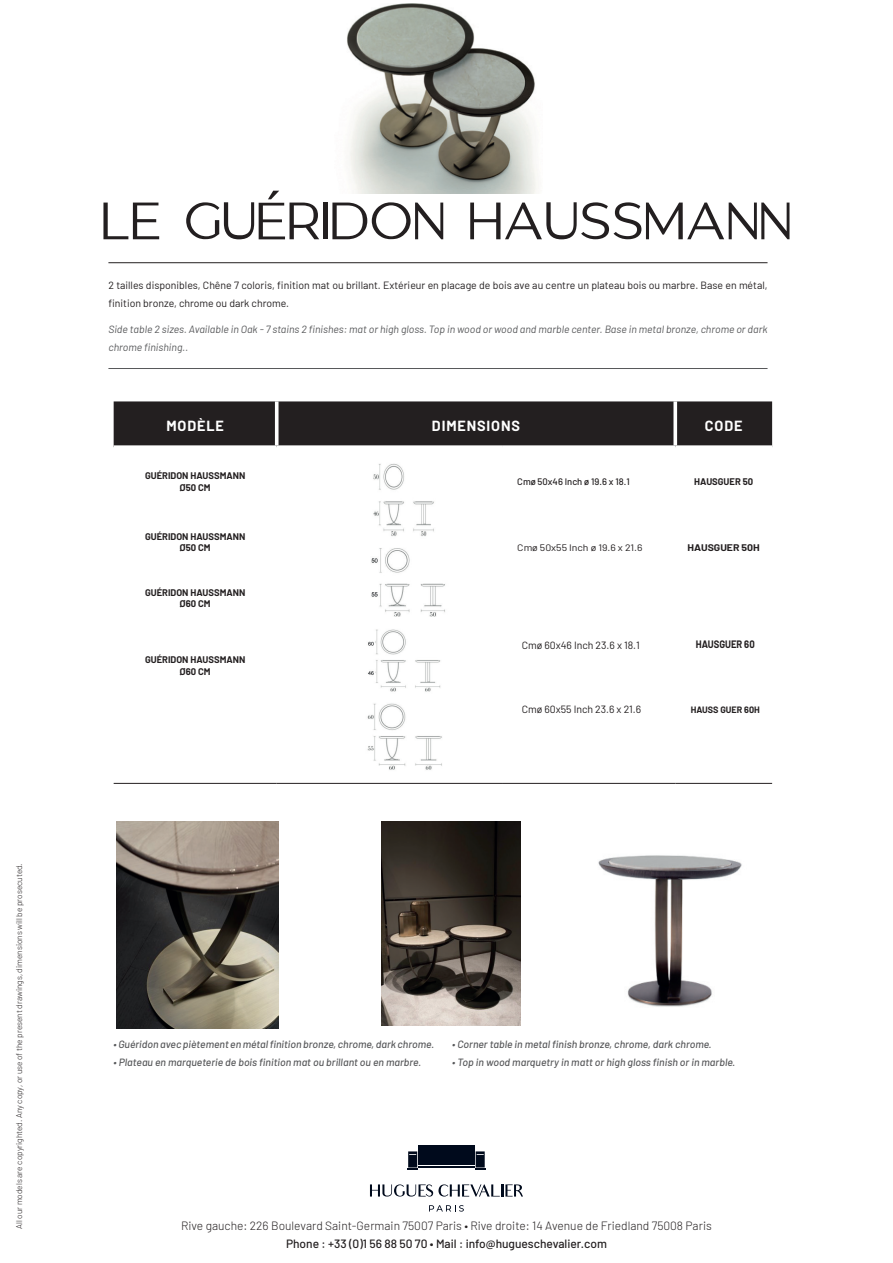
<style>
.page{position:relative;width:893px;height:1263px;background:#fff}
.page>*{position:absolute;margin:0;border:0;box-sizing:border-box;transform-origin:0 0}
.t1{font:90px "GANTIC";color:#231f20}
.t2{font:700 14.4px "Barlow";letter-spacing:.06em;color:#fff}
.t3{font:300 12px "Barlow";color:#231f20}
.t4{font:500 12px "Barlow";color:#231f20}
.t5{font:italic 500 10.5px "Barlow";color:#57585a}
.t6{font:10.5px/18px "Barlow";color:#231f20}
.t7{font:italic 10.5px/18px "Barlow";color:#57585a}
.t8{font:700 10.5px "Barlow";color:#231f20;scale:.9 1}
.t9{font:700 9.45px/11.2px "Barlow";color:#231f20;text-align:center}
.t10{font:500 9.45px "Barlow";color:#231f20}
.t11{font:9.45px "Barlow";color:#231f20;scale:1.12 1}
.t12{font:700 9.45px "Barlow";color:#231f20;scale:1.12 1}
.t13{font:700 9px "Barlow";color:#231f20}
.t14{font:300 8.25px "Barlow";color:#231f20}
</style>
<div class="page">
<svg style="left:370px;top:1184px;width:153px;height:12px"></svg>
<svg style="left:429px;top:1205px;width:35px;height:6px"></svg>
<svg style="left:475px;top:1151px;width:10px;height:19px"></svg>
<svg style="left:407px;top:1151px;width:11px;height:19px"></svg>
<hr style="left:418px;top:1166px;width:57px;height:1px;background:#000a1c">
<hr style="left:418px;top:1161px;width:57px;height:4px;background:#000a1c">
<div style="left:418px;top:1155px;width:28px;height:5px;background:#000a1c"></div>
<div style="left:447px;top:1155px;width:28px;height:5px;background:#000a1c"></div>
<div style="left:418px;top:1145px;width:28px;height:10px;background:#000a1c"></div>
<div style="left:447px;top:1145px;width:28px;height:10px;background:#000a1c"></div>
<hr style="left:108px;top:262px;width:659px;height:1px;background:#231f20">
<hr style="left:108px;top:368px;width:659px;height:1px;background:#57585a">
<div style="left:114px;top:401px;width:658px;height:44px;background:#231f20"></div>
<svg style="left:275px;top:401px;width:4px;height:44px"></svg>
<svg style="left:673px;top:401px;width:4px;height:44px"></svg>
<svg style="left:114px;top:445px;width:163px;height:2px"></svg>
<svg style="left:277px;top:445px;width:225px;height:1px"></svg>
<svg style="left:502px;top:445px;width:173px;height:1px"></svg>
<svg style="left:675px;top:445px;width:97px;height:2px"></svg>
<hr style="left:114px;top:783px;width:163px;height:1px;background:#231f20">
<hr style="left:277px;top:783px;width:225px;height:1px;background:#231f20">
<hr style="left:502px;top:783px;width:173px;height:1px;background:#231f20">
<hr style="left:675px;top:783px;width:97px;height:1px;background:#231f20">
<img style="left:373px;top:463px;width:61px;height:73px">
<img style="left:382px;top:822px;width:138px;height:203px">
<img style="left:116px;top:822px;width:162px;height:206px">
<img style="left:598px;top:855px;width:144px;height:152px">
<img style="left:347px;top:3px;width:190px;height:190px">
<img style="left:347px;top:191px;width:178px;height:2px">
<img style="left:371px;top:548px;width:74px;height:69px">
<img style="left:368px;top:629px;width:73px;height:63px">
<img style="left:367px;top:703px;width:75px;height:67px">
<p class="t14" style="left:14px;top:1229px;width:367px;rotate:-90deg">All our models are copyrighted. Any copy, or use of the present drawings, dimensions will be prosecuted.</p>
<h1 class="t1" style="left:101px;top:180px;width:692px">LE GUÉRIDON HAUSSMANN</h1>
<p class="t6" style="left:108px;top:275px;width:661px">2 tailles disponibles, Chêne 7 coloris, finition mat ou brillant. Extérieur en placage de bois ave au centre un plateau bois ou marbre. Base en métal, finition bronze, chrome ou dark chrome.</p>
<p class="t7" style="left:108px;top:320px;width:661px">Side table 2 sizes. Available in Oak - 7 stains 2 finishes: mat or high gloss. Top in wood or wood and marble center. Base in metal bronze, chrome or dark chrome finishing..</p>
<h2 class="t2" style="left:166px;top:417px;width:59px">MODÈLE</h2>
<h2 class="t2" style="left:432px;top:417px;width:90px">DIMENSIONS</h2>
<h2 class="t2" style="left:705px;top:417px;width:39px">CODE</h2>
<p class="t9" style="left:145px;top:470px;width:102px">GUÉRIDON HAUSSMANN<br>Ø50 CM</p>
<p class="t10" style="left:517px;top:475px;width:114px">Cmø 50x46 Inch ø 19.6 x 18.1</p>
<p class="t9" style="left:694px;top:475px;width:61px">HAUSGUER 50</p>
<p class="t9" style="left:145px;top:530px;width:102px">GUÉRIDON HAUSSMANN<br>Ø50 CM</p>
<p class="t9" style="left:145px;top:586px;width:102px">GUÉRIDON HAUSSMANN<br>Ø60 CM</p>
<p class="t9" style="left:145px;top:654px;width:102px">GUÉRIDON HAUSSMANN<br>Ø60 CM</p>
<p class="t11" style="left:517px;top:541px;width:113px">Cmø 50x55 Inch ø 19.6 x 21.6</p>
<p class="t12" style="left:687px;top:541px;width:66px">HAUSGUER 50H</p>
<p class="t6" style="left:522px;top:636px;width:120px">Cmø 60x46 Inch 23.6 x 18.1</p>
<p class="t8" style="left:696px;top:638px;width:67px">HAUSGUER 60</p>
<p class="t6" style="left:522px;top:700px;width:121px">Cmø 60x55 Inch 23.6 x 21.6</p>
<p class="t13" style="left:691px;top:704px;width:71px">HAUSS GUER 60H</p>
<p class="t5" style="left:114px;top:1037px;width:322px">• Guéridon avec piètement en métal finition bronze, chrome, dark chrome.</p>
<p class="t5" style="left:114px;top:1055px;width:309px">• Plateau en marqueterie de bois finition mat ou brillant ou en marbre.</p>
<p class="t5" style="left:452px;top:1037px;width:261px">• Corner table in metal finish bronze, chrome, dark chrome.</p>
<p class="t5" style="left:452px;top:1055px;width:285px">• Top in wood marquetry in matt or high gloss finish or in marble.</p>
<p class="t3" style="left:181px;top:1218px;width:532px">Rive gauche: 226 Boulevard Saint-Germain 75007 Paris • Rive droite: 14 Avenue de Friedland 75008 Paris</p>
<p class="t4" style="left:286px;top:1236px;width:322px">Phone : +33 (0)1 56 88 50 70 • Mail : info@hugueschevalier.com</p>
</div>
